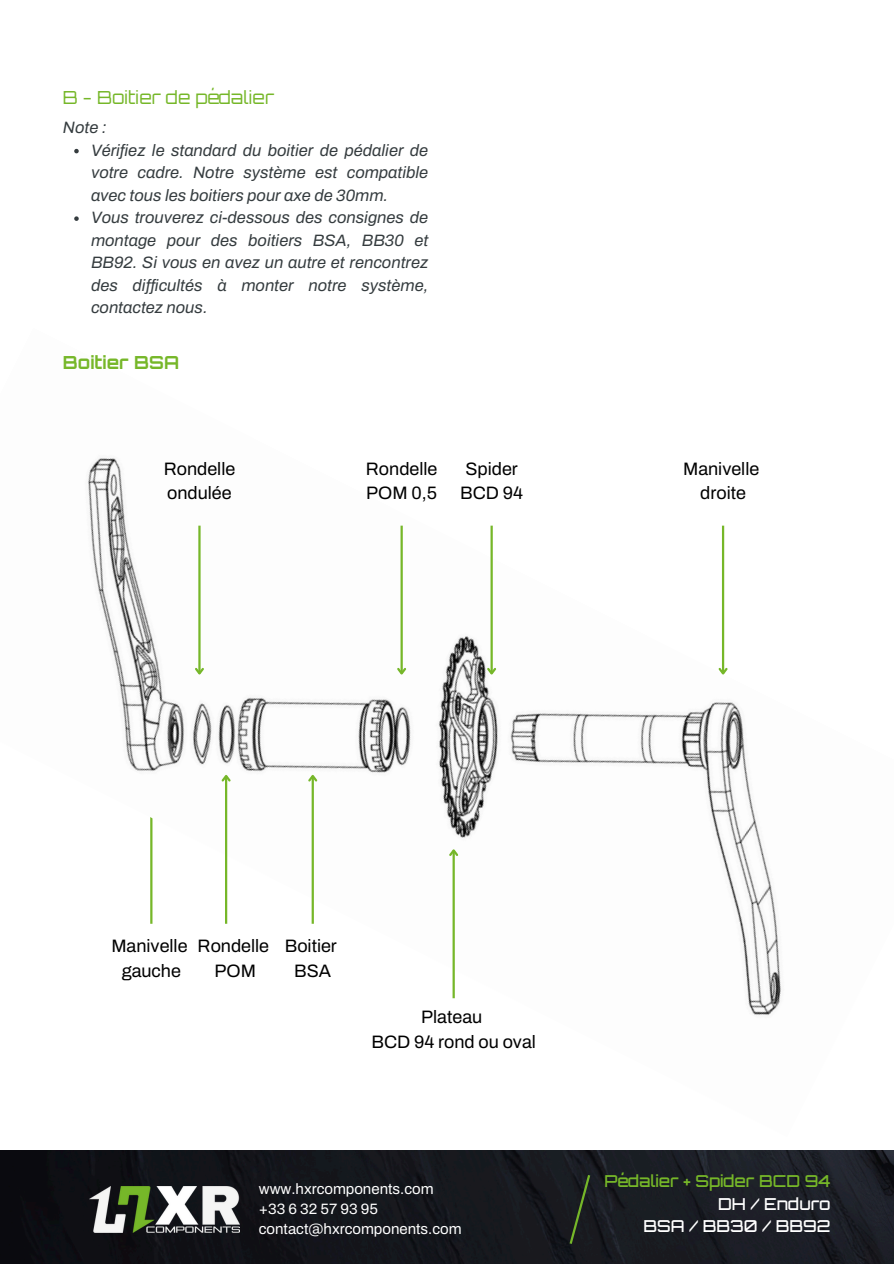
<style>
.page{position:relative;width:894px;height:1264px;background:#fff}
.page>*{position:absolute;margin:0;border:0;box-sizing:border-box;transform-origin:0 0}
.t1{font:18px/24.8px "Archivo";color:#000;text-align:center}
.t2{font:18px "Orbitron";color:#76b729}
.t3{font:700 18px "Orbitron";color:#76b729}
.t4{font:italic 16.5px/22.5px "Archivo";color:#353c3f;text-align:justify}
.t5{font:500 16.5px/22.5px "Orbitron";color:#fff;text-align:right}
.t6{font:15px "Archivo";color:#fff}
.s1{color:#76b729}
</style>
<div class="page">
<img style="left:0;top:1150px;width:893px;height:113px">
<svg style="left:567px;top:1172px;width:24px;height:74px;background:#212921"></svg>
<img style="left:89px;top:1186px;width:150px;height:46px">
<img style="left:87px;top:458px;width:695px;height:558px">
<hr style="left:225px;top:776px;width:2px;height:147px;background:#76b729">
<svg style="left:219px;top:772px;width:13px;height:11px"></svg>
<hr style="left:721px;top:525px;width:3px;height:148px;background:#76b729">
<svg style="left:716px;top:665px;width:13px;height:12px"></svg>
<hr style="left:490px;top:525px;width:2px;height:148px;background:#76b729">
<svg style="left:485px;top:665px;width:13px;height:12px"></svg>
<hr style="left:198px;top:525px;width:2px;height:148px;background:#76b729">
<svg style="left:193px;top:665px;width:13px;height:12px"></svg>
<hr style="left:400px;top:525px;width:2px;height:148px;background:#76b729">
<svg style="left:395px;top:665px;width:13px;height:12px"></svg>
<hr style="left:311px;top:776px;width:3px;height:147px;background:#76b729">
<svg style="left:306px;top:772px;width:13px;height:11px"></svg>
<hr style="left:452px;top:850px;width:2px;height:148px;background:#76b729">
<svg style="left:447px;top:846px;width:13px;height:12px"></svg>
<svg style="left:74px;top:149px;width:5px;height:4px"></svg>
<svg style="left:74px;top:216px;width:5px;height:5px"></svg>
<h2 class="t2" style="left:63px;top:91px;width:213px">B - Boitier de pédalier</h2>
<h2 class="t4" style="left:63px;top:116px;width:45px">Note :</h2>
<p class="t4" style="left:91px;top:139px;width:339px">Vérifiez le standard du boitier de pédalier de votre cadre. Notre système est compatible avec tous les boitiers pour axe de 30mm.</p>
<p class="t4" style="left:91px;top:206px;width:339px">Vous trouverez ci-dessous des consignes de montage pour des boitiers BSA, BB30 et BB92. Si vous en avez un autre et rencontrez des difficultés à monter notre système, contactez nous.</p>
<p class="t3" style="left:63px;top:355px;width:118px">Boitier BSA</p>
<h2 class="t1" style="left:164px;top:456px;width:73px;text-align:left">Rondelle ondulée</h2>
<h2 class="t1" style="left:366px;top:456px;width:73px;text-align:left">Rondelle<br>POM 0,5</h2>
<p class="t1" style="left:460px;top:456px;width:64px;text-align:left">Spider<br>BCD 94</p>
<h2 class="t1" style="left:683px;top:456px;width:78px">Manivelle droite</h2>
<h1 class="t1" style="left:111px;top:933px;width:78px">Manivelle gauche</h1>
<p class="t1" style="left:197px;top:933px;width:73px">Rondelle<br>POM</p>
<p class="t1" style="left:285px;top:933px;width:54px">Boitier<br>BSA</p>
<p class="t1" style="left:371px;top:1005px;width:166px">Plateau<br>BCD 94 rond ou oval</p>
<p class="t6" style="left:259px;top:1180px;width:176px">www.hxrcomponents.com</p>
<h2 class="t6" style="left:259px;top:1200px;width:121px">+33 6 32 57 93 95</h2>
<h2 class="t6" style="left:259px;top:1220px;width:204px">contact@hxrcomponents.com</h2>
<p class="t5" style="left:604px;top:1171px;width:228px"><span class="s1">Pédalier + Spider BCD 94<br></span>DH / Enduro<br>BSA / BB30 / BB92</p>
</div>
